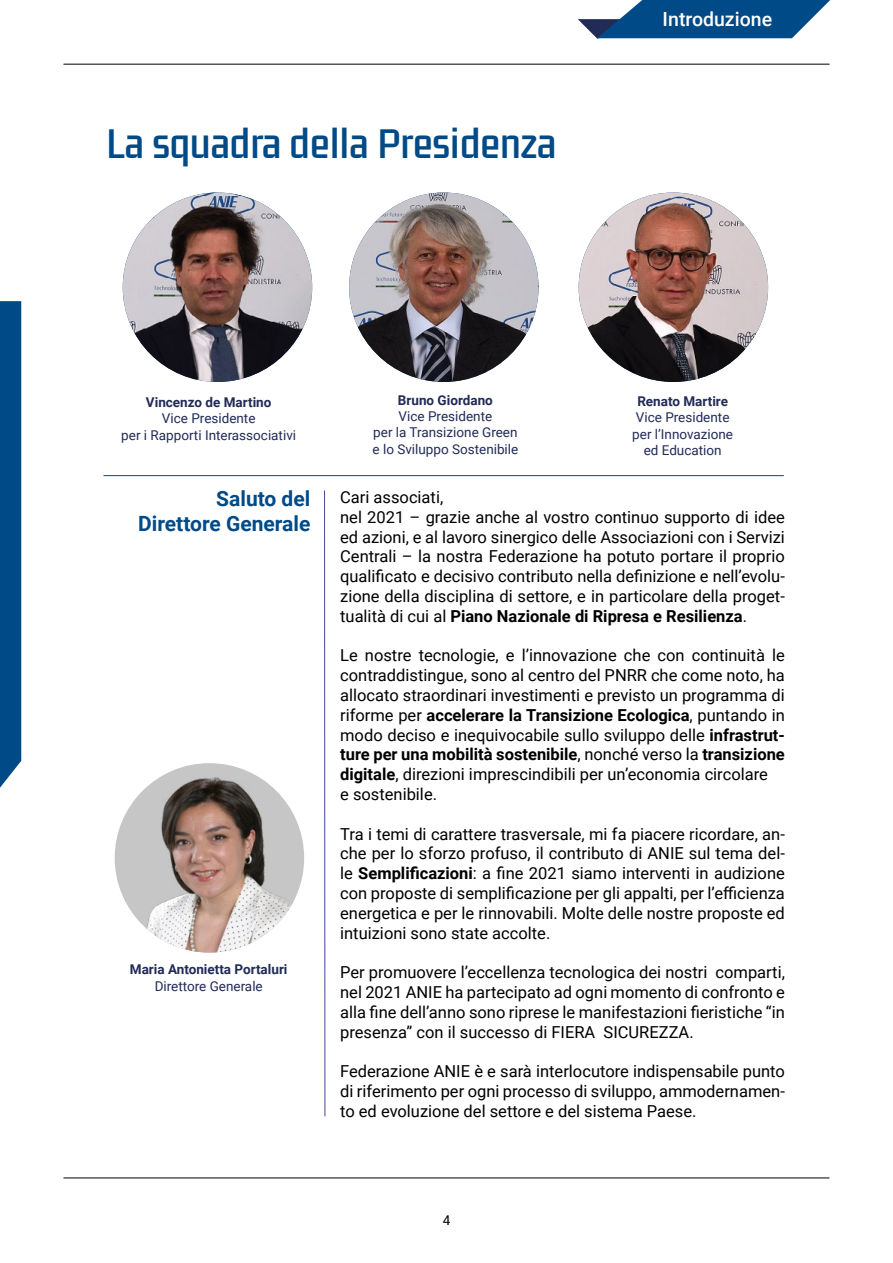
<style>
.page{position:relative;width:893px;height:1263px;background:#fff}
.page>*{position:absolute;margin:0;border:0;box-sizing:border-box;transform-origin:0 0}
.t1{font:36px "Kdam Thmor Pro";color:#004a87}
.t2{font:700 21px/25.2px "Roboto";color:#004a87;text-align:right}
.t3{font:500 19.5px "Roboto";color:#fff}
.t4{font:16.5px/19.8px "Roboto";color:#000;text-align:justify}
.t5{font:13.5px/16.2px "Roboto";color:#212b56;text-align:center}
.t6{font:700 13.5px "Roboto";color:#212b56}
.t7{font:13.5px "Roboto";color:#000}
.s1{font-weight:700}
</style>
<div class="page">
<hr style="left:64px;top:1177px;width:765px;height:1px;background:#020203">
<hr style="left:64px;top:64px;width:765px;height:1px;background:#020203">
<svg style="left:578px;top:0;width:252px;height:39px"></svg>
<img style="left:115px;top:763px;width:189px;height:189px;border-radius:95px">
<img style="left:123px;top:193px;width:189px;height:189px;border-radius:95px">
<img style="left:349px;top:193px;width:190px;height:189px;border-radius:95px">
<img style="left:579px;top:193px;width:189px;height:189px;border-radius:95px">
<div style="left:0;top:301px;width:21px;height:487px;background:#004a87"></div>
<hr style="left:103px;top:475px;width:681px;height:1px;background:#004a87">
<hr style="left:324px;top:490px;width:1px;height:626px;background:#454696">
<h1 class="t1" style="left:106px;top:125px;width:451px">La squadra della Presidenza</h1>
<p class="t3" style="left:663px;top:6px;width:111px">Introduzione</p>
<p class="t6" style="left:146px;top:393px;width:127px">Vincenzo de Martino</p>
<p class="t5" style="left:121px;top:410px;width:176px">Vice Presidente<br>per i Rapporti Interassociativi</p>
<p class="t6" style="left:398px;top:391px;width:96px">Bruno Giordano</p>
<p class="t5" style="left:373px;top:408px;width:147px">Vice Presidente<br>per la Transizione Green e lo Sviluppo Sostenibile</p>
<p class="t6" style="left:637px;top:392px;width:92px">Renato Martire</p>
<p class="t5" style="left:632px;top:409px;width:102px">Vice Presidente per l’Innovazione ed Education</p>
<p class="t2" style="left:138px;top:485px;width:174px">Saluto del<br>Direttore Generale</p>
<p class="t6" style="left:130px;top:960px;width:159px">Maria Antonietta Portaluri</p>
<p class="t5" style="left:155px;top:977px;width:110px">Direttore Generale</p>
<p class="t4" style="left:340px;top:486px;width:446px;text-align:left">Cari associati,<br>nel 2021 – grazie anche al vostro continuo supporto di idee ed azioni, e al lavoro sinergico delle Associazioni con i Servizi Centrali – la nostra Federazione ha potuto portare il proprio qualificato e decisivo contributo nella definizione e nell’evolu&shy;zione della disciplina di settore, e in particolare della proget&shy;tualità di cui al <span class="s1">Piano Nazionale di Ripresa e Resilienza</span>.</p>
<p class="t4" style="left:340px;top:645px;width:446px;text-align:left">Le nostre tecnologie, e l’innovazione che con continuità le contraddistingue, sono al centro del PNRR che come noto, ha allocato straordinari investimenti e previsto un programma di riforme per <span class="s1">accelerare la Transizione Ecologica</span>, puntando in modo deciso e inequivocabile sullo sviluppo delle <span class="s1">infrastrut&shy;ture per una mobilità sostenibile</span>, nonché verso la <span class="s1">transizione digitale</span>, direzioni imprescindibili per un’economia circolare<br>e sostenibile.</p>
<p class="t4" style="left:340px;top:823px;width:446px">Tra i temi di carattere trasversale, mi fa piacere ricordare, an&shy;che per lo sforzo profuso, il contributo di ANIE sul tema del&shy;le <span class="s1">Semplificazioni</span>: a fine 2021 siamo interventi in audizione con proposte di semplificazione per gli appalti, per l’efficienza energetica e per le rinnovabili. Molte delle nostre proposte ed intuizioni sono state accolte.</p>
<p class="t4" style="left:340px;top:962px;width:446px">Per promuovere l’eccellenza tecnologica dei nostri comparti, nel 2021 ANIE ha partecipato ad ogni momento di confronto e alla fine dell’anno sono riprese le manifestazioni fieristiche “in presenza” con il successo di FIERA SICUREZZA.</p>
<p class="t4" style="left:340px;top:1061px;width:446px">Federazione ANIE è e sarà interlocutore indispensabile punto di riferimento per ogni processo di sviluppo, ammodernamen&shy;to ed evoluzione del settore e del sistema Paese.</p>
<p class="t7" style="left:443px;top:1211px;width:9px">4</p>
</div>
